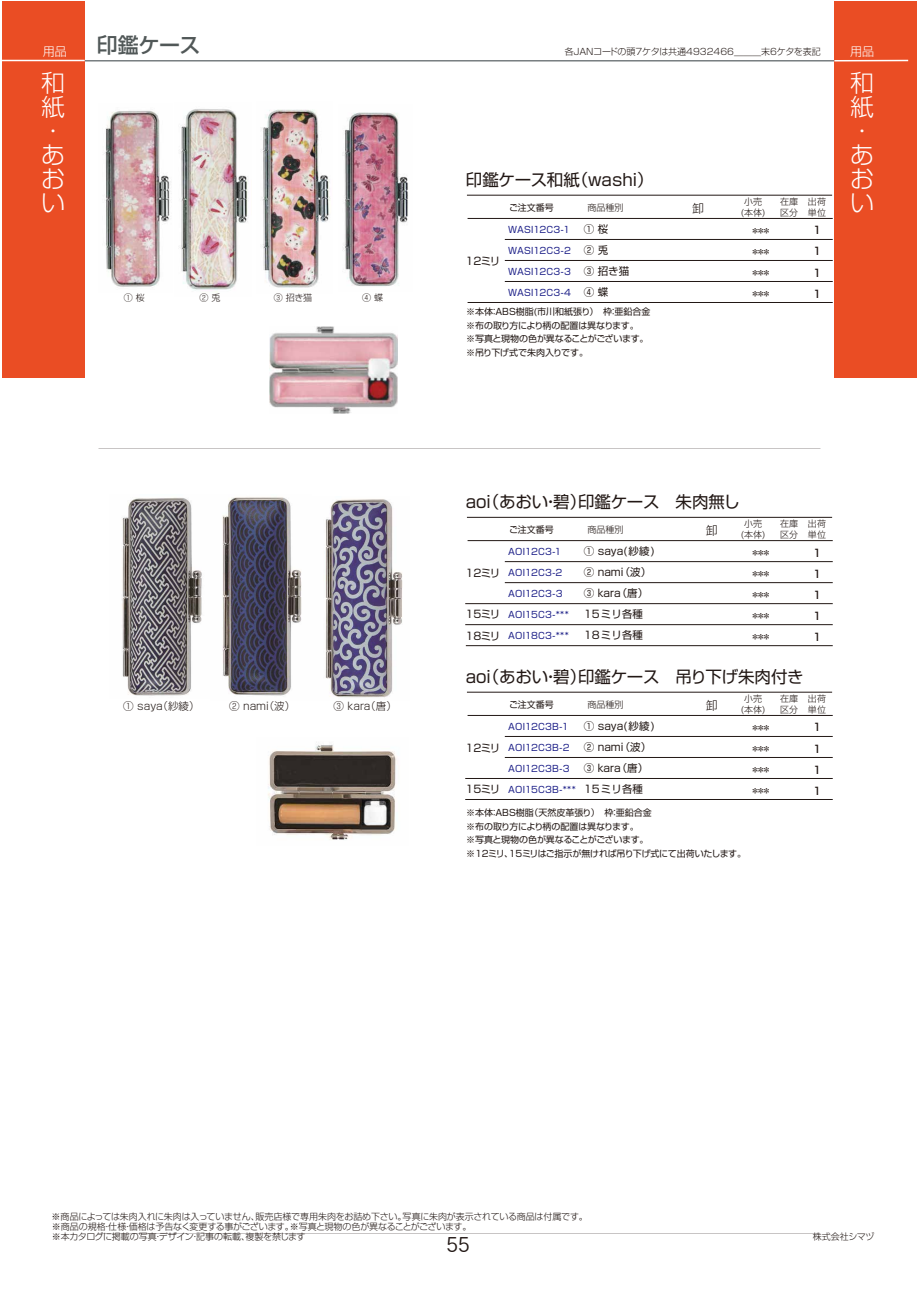
<style>
.page{position:relative;width:919px;height:1289px;background:#fff}
.page>*{position:absolute;margin:0;border:0;box-sizing:border-box;transform-origin:0 0}
.t1{font:300 24px "Shin Go Pro";color:#fff}
.t2{font:500 21px "Shin Go Pro";letter-spacing:-.02em;color:#515858}
.t3{font:21px "DFHS Gothic G W3 WINP RKSJ H";color:#221815}
.t4{font:16.5px "Shin Go Pr 5";letter-spacing:-.01em;color:#221815}
.t5{font:300 12px "Shin Go Pro";color:#fff}
.t6{font:300 12px "Shin Go Pro";color:#221815}
.t7{font:10.5px/21px "Shin Go Pro";color:#221815}
.t8{font:300 10.5px "Shin Go Pro";color:#221815}
.t9{font:10.5px/22px "Shin Go Pr 5";letter-spacing:-.045em;color:#221815}
.t10{font:500 10.5px/21px "Shin Go Pro";color:#221815;text-align:justify}
.t11{font:300 9px/10.8px "Shin Go Pro";letter-spacing:-.015em;color:#221815}
.t12{font:9px/13.5px "Shin Go Pro";letter-spacing:-.015em;color:#221815}
.t13{font:9px "Shin Go Pr 5";letter-spacing:.025em;color:#1d2088}
.t14{font:9px "DFHS Gothic G W5 WINP RKSJ H";color:#221815}
</style>
<div class="page">
<img style="left:261px;top:109px;width:70px;height:179px">
<img style="left:104px;top:111px;width:67px;height:176px">
<img style="left:342px;top:112px;width:66px;height:175px">
<img style="left:181px;top:109px;width:67px;height:183px">
<hr style="left:467px;top:218px;width:365px;height:1px;background:#221815">
<hr style="left:505px;top:239px;width:327px;height:1px;background:#221815">
<hr style="left:505px;top:260px;width:327px;height:1px;background:#221815">
<hr style="left:505px;top:281px;width:327px;height:1px;background:#221815">
<hr style="left:467px;top:302px;width:365px;height:1px;background:#221815">
<hr style="left:467px;top:195px;width:365px;height:1px;background:#221815">
<hr style="left:467px;top:540px;width:365px;height:1px;background:#221815">
<hr style="left:505px;top:561px;width:327px;height:1px;background:#221815">
<hr style="left:505px;top:582px;width:327px;height:1px;background:#221815">
<hr style="left:465px;top:603px;width:367px;height:1px;background:#221815">
<hr style="left:465px;top:624px;width:367px;height:1px;background:#221815">
<hr style="left:466px;top:645px;width:366px;height:1px;background:#221815">
<hr style="left:467px;top:517px;width:365px;height:1px;background:#221815">
<hr style="left:467px;top:715px;width:365px;height:1px;background:#221815">
<hr style="left:505px;top:736px;width:327px;height:1px;background:#221815">
<hr style="left:505px;top:757px;width:327px;height:1px;background:#221815">
<hr style="left:465px;top:778px;width:367px;height:1px;background:#221815">
<hr style="left:465px;top:799px;width:367px;height:1px;background:#221815">
<hr style="left:467px;top:691px;width:365px;height:1px;background:#221815">
<hr style="left:85px;top:60px;width:751px;height:1px;background:#797f82">
<div style="left:2px;top:1px;width:83px;height:376px;background:#ea4d24"></div>
<div style="left:834px;top:1px;width:82px;height:376px;background:#ea4d24"></div>
<hr style="left:2px;top:60px;width:83px;height:1px;background:#fff">
<hr style="left:834px;top:60px;width:74px;height:1px;background:#fff">
<img style="left:269px;top:326px;width:128px;height:88px">
<img style="left:325px;top:499px;width:78px;height:199px">
<img style="left:222px;top:497px;width:80px;height:199px">
<img style="left:122px;top:497px;width:80px;height:199px">
<img style="left:268px;top:745px;width:128px;height:95px">
<h3 class="t5" style="left:43px;top:42px;width:25px">用品</h3>
<h2 class="t2" style="left:97px;top:28px;width:105px">印鑑ケース</h2>
<p class="t11" style="left:564px;top:45px;width:257px">各JANコードの頭7ケタは共通4932466＿＿＿末6ケタを表記</p>
<h3 class="t5" style="left:850px;top:42px;width:25px">用品</h3>
<h1 class="t1" style="left:41px;top:63px;width:25px">和</h1>
<h1 class="t1" style="left:41px;top:87px;width:25px">紙</h1>
<h1 class="t1" style="left:850px;top:63px;width:25px">和</h1>
<h1 class="t1" style="left:850px;top:87px;width:25px">紙</h1>
<h1 class="t1" style="left:41px;top:111px;width:25px">・</h1>
<h1 class="t1" style="left:850px;top:111px;width:25px">・</h1>
<h1 class="t1" style="left:41px;top:135px;width:25px">あ</h1>
<h1 class="t1" style="left:850px;top:135px;width:25px">あ</h1>
<h1 class="t1" style="left:41px;top:159px;width:25px">お</h1>
<h1 class="t1" style="left:41px;top:183px;width:25px">い</h1>
<p class="t11" style="left:124px;top:291px;width:22px">① 桜</p>
<p class="t11" style="left:199px;top:291px;width:22px">② 兎</p>
<p class="t11" style="left:274px;top:291px;width:40px">③ 招き猫</p>
<p class="t11" style="left:362px;top:291px;width:22px">④ 蝶</p>
<h3 class="t4" style="left:466px;top:166px;width:189px">印鑑ケース和紙（washi）</h3>
<p class="t7" style="left:583px;top:217px;width:47px">① 桜<br>② 兎<br>③ 招き猫<br>④ 蝶</p>
<p class="t12" style="left:509px;top:200px;width:46px">ご注文番号</p>
<p class="t11" style="left:587px;top:201px;width:37px">商品種別</p>
<p class="t11" style="left:780px;top:195px;width:19px">在庫区分</p>
<p class="t11" style="left:807px;top:195px;width:19px">出荷単位</p>
<p class="t11" style="left:740px;top:195px;width:26px;text-align:center">小売<br>(本体)</p>
<h3 class="t6" style="left:692px;top:198px;width:13px">卸</h3>
<p class="t13" style="left:508px;top:222px;width:63px">WASI12C3-1</p>
<p class="t13" style="left:508px;top:243px;width:64px">WASI12C3-2</p>
<p class="t13" style="left:508px;top:264px;width:64px">WASI12C3-3</p>
<p class="t13" style="left:508px;top:285px;width:64px">WASI12C3-4</p>
<p class="t10" style="left:813px;top:219px;width:9px">1<br>1<br>1<br>1</p>
<p class="t14" style="left:752px;top:226px;width:18px">***</p>
<p class="t14" style="left:752px;top:247px;width:18px">***</p>
<p class="t14" style="left:752px;top:268px;width:18px">***</p>
<p class="t14" style="left:752px;top:289px;width:18px">***</p>
<p class="t9" style="left:465px;top:249px;width:36px">12ミリ</p>
<h1 class="t1" style="left:850px;top:159px;width:25px">お</h1>
<h1 class="t1" style="left:850px;top:183px;width:25px">い</h1>
<p class="t12" style="left:466px;top:304px;width:186px">※本体：ABS樹脂(市川和紙張り）枠：亜鉛合金※布の取り方により柄の配置は異なります。<br>※写真と現物の色が異なることがございます。※吊り下げ式で朱肉入りです。</p>
<h3 class="t4" style="left:466px;top:488px;width:275px">ao（i あおい・碧）印鑑ケース 朱肉無し</h3>
<p class="t7" style="left:583px;top:539px;width:73px">① saya(紗綾)<br>② nam（i 波）<br>③ kara（唐）<br>15ミリ各種<br>18ミリ各種</p>
<p class="t12" style="left:509px;top:522px;width:46px">ご注文番号</p>
<p class="t11" style="left:587px;top:523px;width:37px">商品種別</p>
<p class="t11" style="left:780px;top:517px;width:19px">在庫区分</p>
<p class="t11" style="left:807px;top:517px;width:19px">出荷単位</p>
<p class="t11" style="left:740px;top:517px;width:26px;text-align:center">小売<br>(本体)</p>
<h3 class="t6" style="left:705px;top:520px;width:13px">卸</h3>
<p class="t13" style="left:508px;top:544px;width:55px">AOI12C3-1</p>
<p class="t13" style="left:508px;top:565px;width:56px">AOI12C3-2</p>
<p class="t13" style="left:508px;top:586px;width:56px">AOI12C3-3</p>
<p class="t13" style="left:508px;top:607px;width:62px">AOI15C3-***</p>
<p class="t13" style="left:508px;top:628px;width:62px">AOI18C3-***</p>
<p class="t10" style="left:813px;top:541px;width:9px">1<br>1<br>1<br>1<br>1</p>
<p class="t14" style="left:752px;top:548px;width:18px">***</p>
<p class="t14" style="left:752px;top:569px;width:18px">***</p>
<p class="t14" style="left:752px;top:590px;width:18px">***</p>
<p class="t14" style="left:752px;top:611px;width:18px">***</p>
<p class="t14" style="left:752px;top:632px;width:18px">***</p>
<p class="t9" style="left:465px;top:561px;width:36px">12ミリ</p>
<p class="t9" style="left:465px;top:602px;width:36px">15ミリ<br>18ミリ</p>
<p class="t8" style="left:123px;top:697px;width:78px">① saya（紗綾）</p>
<p class="t8" style="left:229px;top:697px;width:68px">② nam（i 波）</p>
<p class="t8" style="left:333px;top:697px;width:65px">③ kara（唐）</p>
<h3 class="t4" style="left:466px;top:662px;width:339px">ao（i あおい・碧）印鑑ケース 吊り下げ朱肉付き</h3>
<p class="t7" style="left:583px;top:714px;width:73px">① saya(紗綾)<br>② nam（i 波）<br>③ kara（唐）<br>15ミリ各種</p>
<p class="t12" style="left:509px;top:697px;width:46px">ご注文番号</p>
<p class="t11" style="left:587px;top:698px;width:37px">商品種別</p>
<p class="t11" style="left:780px;top:692px;width:19px">在庫区分</p>
<p class="t11" style="left:807px;top:692px;width:19px">出荷単位</p>
<p class="t11" style="left:740px;top:692px;width:26px;text-align:center">小売<br>(本体)</p>
<h3 class="t6" style="left:705px;top:695px;width:13px">卸</h3>
<p class="t13" style="left:508px;top:719px;width:62px">AOI12C3B-1</p>
<p class="t13" style="left:508px;top:740px;width:63px">AOI12C3B-2</p>
<p class="t13" style="left:508px;top:761px;width:63px">AOI12C3B-3</p>
<p class="t13" style="left:508px;top:782px;width:69px">AOI15C3B-***</p>
<p class="t10" style="left:813px;top:715px;width:9px">1<br>1<br>1<br>1</p>
<p class="t14" style="left:752px;top:723px;width:18px">***</p>
<p class="t14" style="left:752px;top:744px;width:18px">***</p>
<p class="t14" style="left:752px;top:765px;width:18px">***</p>
<p class="t14" style="left:752px;top:786px;width:18px">***</p>
<p class="t9" style="left:465px;top:736px;width:36px">12ミリ</p>
<p class="t9" style="left:465px;top:777px;width:36px">15ミリ</p>
<p class="t12" style="left:466px;top:805px;width:281px">※本体：ABS樹脂（天然皮革張り）枠：亜鉛合金<br>※布の取り方により柄の配置は異なります。<br>※写真と現物の色が異なることがございます。<br>※12ミリ、15ミリはご指示が無ければ吊り下げ式にて出荷いたします。</p>
<p class="t11" style="left:52px;top:1210px;width:537px;line-height:9.9px">※商品によっては朱肉入れに朱肉は入っていません、販売店様で専用朱肉をお詰め下さい。写真に朱肉が表示されている商品は付属です。※商品の規格・仕様・価格は予告なく変更する事がございます。※写真と現物の色が異なることがございます。<br>※本カタログに掲載の写真・デザイン・記事の転載、複製を禁じます</p>
<h2 class="t3" style="left:446px;top:1234px;width:25px">55</h2>
</div>
